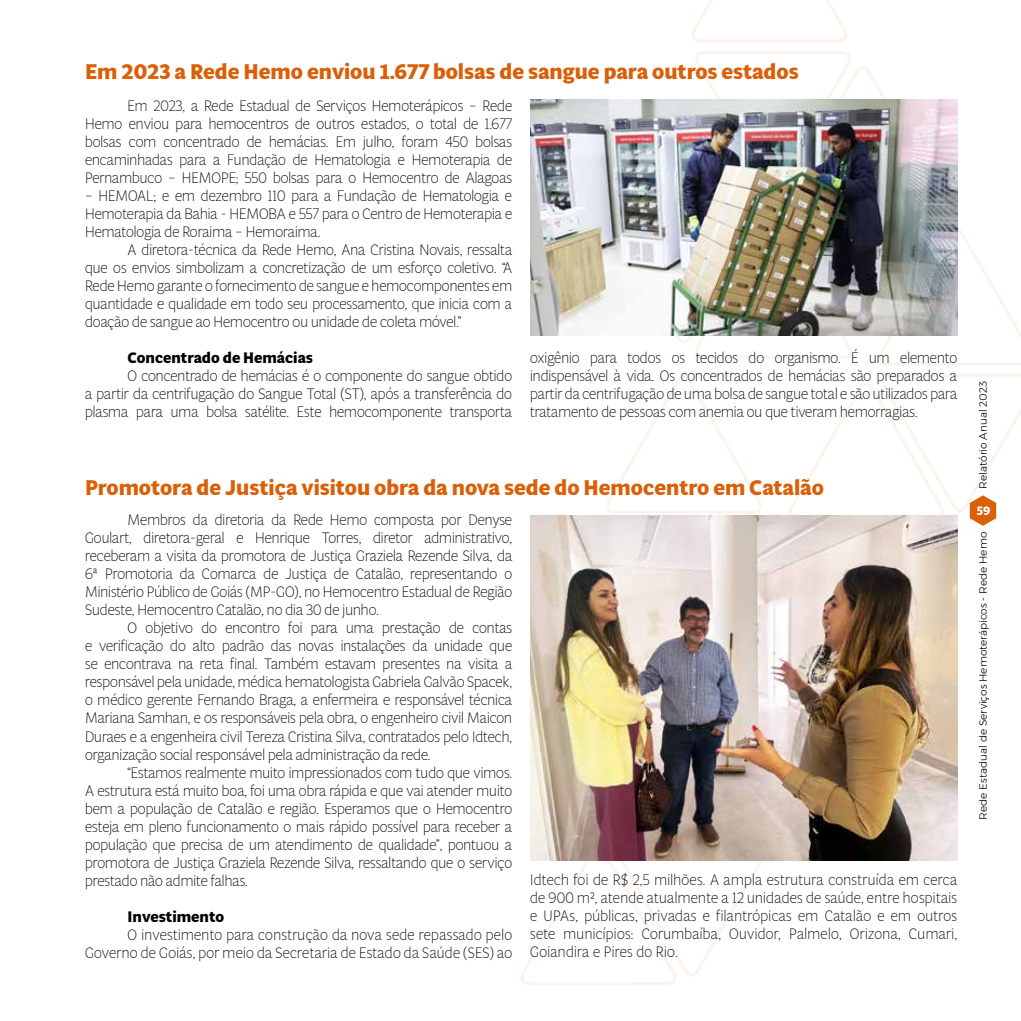
<style>
.page{position:relative;width:1021px;height:1021px;background:#fff}
.page>*{position:absolute;margin:0;border:0;box-sizing:border-box;transform-origin:0 0}
.t1{font:700 21px "Multi Display";color:#da5f06}
.t2{font:300 15px/18px "Multi Display";color:#000;text-align:justify}
.t3{font:300 15px/18px "Multi Display";letter-spacing:.02em;color:#000;text-align:right}
.t4{font:700 15px "Multi Display";color:#000}
.t5{font:700 12px "Multi Display";color:#fff}
.t6{font:300 10.5px "Montserrat";color:#000}
</style>
<div class="page">
<img style="left:521px;top:0;width:499px;height:985px">
<svg style="left:962px;top:495px;width:37px;height:40px"></svg>
<img style="left:530px;top:100px;width:427px;height:235px">
<img style="left:530px;top:515px;width:427px;height:345px">
<h1 class="t1" style="left:85px;top:57px;width:715px">Em 2023 a Rede Hemo enviou 1.677 bolsas de sangue para outros estados</h1>
<p class="t2" style="left:85px;top:96px;width:429px;text-indent:43px">Em 2023, a Rede Estadual de Serviços Hemoterápicos – Rede Hemo enviou para hemocentros de outros estados, o total de 1.677 bolsas com concentrado de hemácias. Em julho, foram 450 bolsas encaminhadas para a Fundação de Hematologia e Hemoterapia de Pernambuco – HEMOPE; 550 bolsas para o Hemocentro de Alagoas</p>
<p class="t2" style="left:85px;top:186px;width:428px">– HEMOAL; e em dezembro 110 para a Fundação de Hematologia e Hemoterapia da Bahia - HEMOBA e 557 para o Centro de Hemoterapia e Hematologia de Roraima – Hemoraima.</p>
<p class="t2" style="left:85px;top:240px;width:428px;text-indent:43px">A diretora-técnica da Rede Hemo, Ana Cristina Novais, ressalta que os envios simbolizam a concretização de um esforço coletivo. “A Rede Hemo garante o fornecimento de sangue e hemocomponentes em quantidade e qualidade em todo seu processamento, que inicia com a doação de sangue ao Hemocentro ou unidade de coleta móvel.”</p>
<p class="t4" style="left:128px;top:347px;width:187px">Concentrado de Hemácias</p>
<p class="t2" style="left:85px;top:366px;width:428px;text-indent:43px">O concentrado de hemácias é o componente do sangue obtido a partir da centrifugação do Sangue Total (ST), após a transferência do plasma para uma bolsa satélite. Este hemocomponente transporta</p>
<p class="t2" style="left:530px;top:348px;width:428px">oxigênio para todos os tecidos do organismo. É um elemento indispensável à vida. Os concentrados de hemácias são preparados a partir da centrifugação de uma bolsa de sangue total e são utilizados para tratamento de pessoas com anemia ou que tiveram hemorragias.</p>
<h1 class="t1" style="left:85px;top:473px;width:740px">Promotora de Justiça visitou obra da nova sede do Hemocentro em Catalão</h1>
<p class="t2" style="left:85px;top:510px;width:428px;text-indent:43px">Membros da diretoria da Rede Hemo composta por Denyse Goulart, diretora-geral e Henrique Torres, diretor administrativo, receberam a visita da promotora de Justiça Graziela Rezende Silva, da 6ª Promotoria da Comarca de Justiça de Catalão, representando o Ministério Público de Goiás (MP-GO), no Hemocentro Estadual de Região Sudeste, Hemocentro Catalão, no dia 30 de junho.</p>
<p class="t2" style="left:85px;top:618px;width:428px;text-indent:43px">O objetivo do encontro foi para uma prestação de contas e verificação do alto padrão das novas instalações da unidade que se encontrava na reta final. Também estavam presentes na visita a responsável pela unidade, médica hematologista Gabriela Galvão Spacek, o médico gerente Fernando Braga, a enfermeira e responsável técnica Mariana Samhan, e os responsáveis pela obra, o engenheiro civil Maicon Duraes e a engenheira civil Tereza Cristina Silva, contratados pelo Idtech, organização social responsável pela administração da rede.</p>
<p class="t2" style="left:85px;top:762px;width:428px;text-indent:43px">“Estamos realmente muito impressionados com tudo que vimos.<br>A estrutura está muito boa, foi uma obra rápida e que vai atender muito bem a população de Catalão e região. Esperamos que o Hemocentro esteja em pleno funcionamento o mais rápido possível para receber a população que precisa de um atendimento de qualidade”, pontuou a promotora de Justiça Graziela Rezende Silva, ressaltando que o serviço prestado não admite falhas.</p>
<p class="t4" style="left:128px;top:905px;width:98px">Investimento</p>
<p class="t3" style="left:85px;top:924px;width:428px">O investimento para construção da nova sede repassado pelo<br>Governo de Goiás, por meio da Secretaria de Estado da Saúde (SES) ao</p>
<p class="t2" style="left:530px;top:870px;width:428px">Idtech foi de R$ 2,5 milhões. A ampla estrutura construída em cerca de 900 m², atende atualmente a 12 unidades de saúde, entre hospitais e UPAs, públicas, privadas e filantrópicas em Catalão e em outros sete municípios: Corumbaíba, Ouvidor, Palmelo, Orizona, Cumari, Goiandira e Pires do Rio.</p>
<p class="t6" style="left:975px;top:488px;width:109px;rotate:-90deg">Relatório Anual 2023</p>
<p class="t5" style="left:976px;top:502px;width:15px">59</p>
<p class="t6" style="left:975px;top:819px;width:289px;rotate:-90deg">Rede Estadual de Serviços Hemoterápicos - Rede Hemo</p>
</div>
